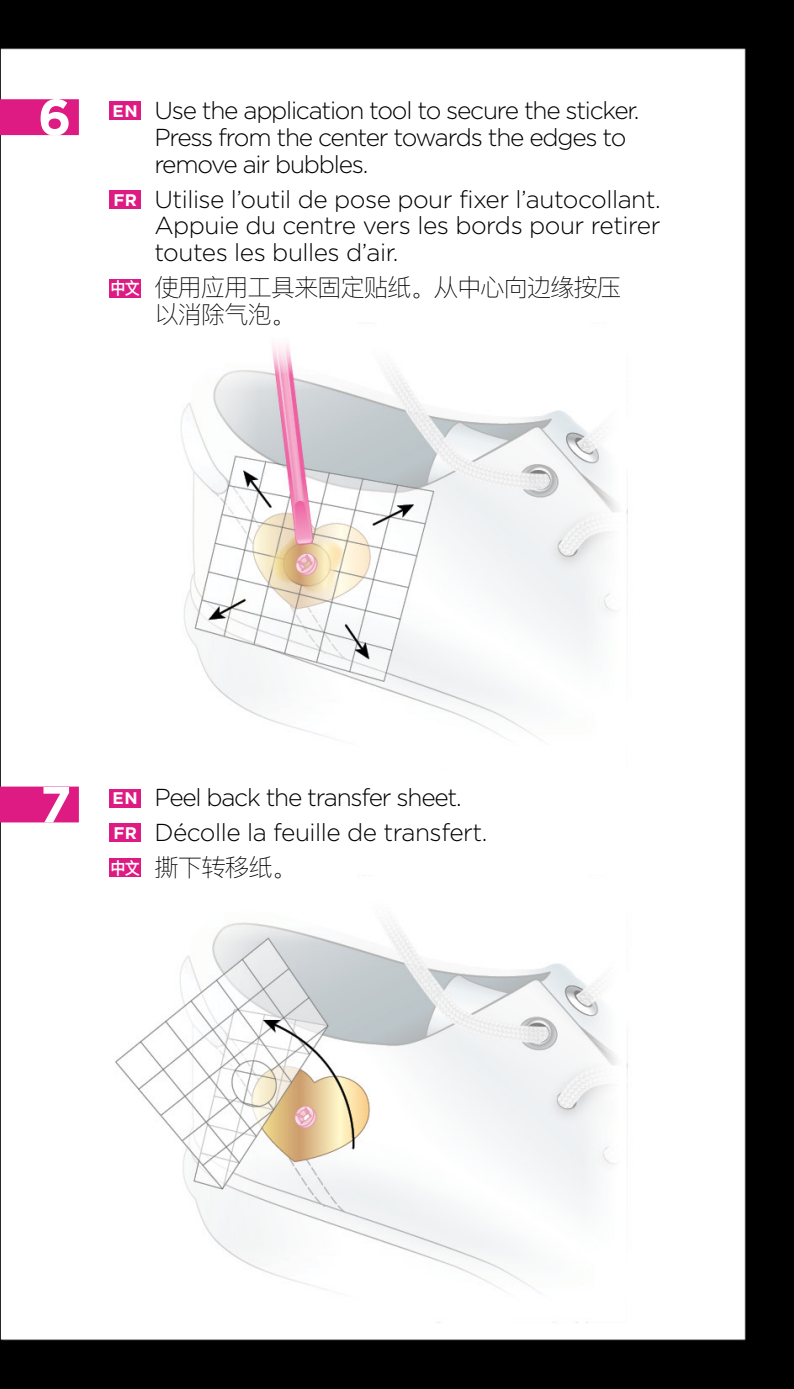
<style>
.page{position:relative;width:794px;height:1389px;background:#fff}
.page>*{position:absolute;margin:0;border:0;box-sizing:border-box;transform-origin:0 0}
.t1{font:700 50.75px "Gotham";color:#fff}
.t2{font:300 24.5px/26.9px "Gotham";letter-spacing:-.05em;color:#000}
.t3{font:100 24.5px/26.9px "Ping Fang SC";letter-spacing:-.05em;color:#000}
.t4{font:700 16.8px/35px "Gotham";letter-spacing:.035em;color:#fff}
.t5{font:600 16.8px "Ping Fang SC";color:#fff;scale:.9 1}
</style>
<div class="page">
<img style="left:0;top:0;width:794px;height:1389px">
<div style="left:110px;top:102px;width:31px;height:18px;background:#de1b83"></div>
<div style="left:110px;top:190px;width:31px;height:19px;background:#de1b83"></div>
<div style="left:110px;top:279px;width:31px;height:18px;background:#de1b83"></div>
<div style="left:0;top:99px;width:79px;height:36px;background:#de1b83"></div>
<div style="left:110px;top:789px;width:31px;height:18px;background:#de1b83"></div>
<div style="left:110px;top:824px;width:31px;height:18px;background:#de1b83"></div>
<div style="left:110px;top:859px;width:31px;height:18px;background:#de1b83"></div>
<div style="left:0;top:787px;width:79px;height:35px;background:#de1b83"></div>
<h1 class="t1" style="left:38px;top:88px;width:35px">6</h1>
<p class="t4" style="left:113px;top:93px;width:27px">EN</p>
<p class="t4" style="left:113px;top:182px;width:25px">FR</p>
<p class="t5" style="left:111px;top:278px;width:34px">中文</p>
<p class="t2" style="left:154px;top:96px;width:487px">Use the application tool to secure the sticker.<br>Press from the center towards the edges to remove air bubbles.</p>
<p class="t2" style="left:154px;top:185px;width:508px;text-align:justify">Utilise l’outil de pose pour fixer l’autocollant.<br>Appuie du centre vers les bords pour retirer toutes les bulles d’air.</p>
<p class="t3" style="left:154px;top:274px;width:468px">使用应用工具来固定贴纸。从中心向边缘按压以消除气泡。</p>
<h1 class="t1" style="left:40px;top:775px;width:33px">7</h1>
<p class="t4" style="left:113px;top:780px;width:27px">EN<br>FR</p>
<p class="t5" style="left:111px;top:858px;width:34px">中文</p>
<p class="t2" style="left:154px;top:780px;width:335px;line-height:35px">Peel back the transfer sheet.<br>Décolle la feuille de transfert.</p>
<p class="t3" style="left:154px;top:853px;width:144px">撕下转移纸。</p>
</div>
